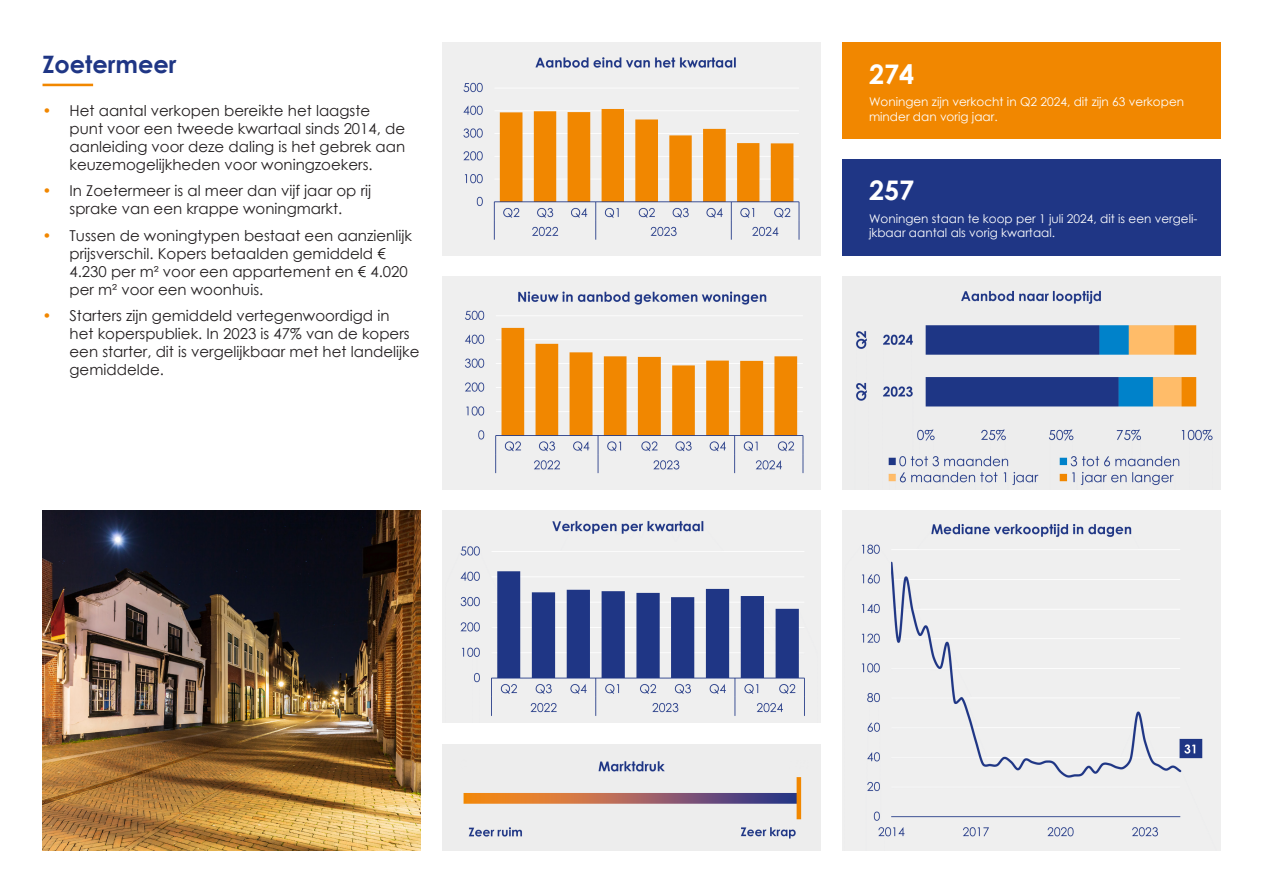
<style>
.page{position:relative;width:1263px;height:893px;background:#fff}
.page>*{position:absolute;margin:0;border:0;box-sizing:border-box;transform-origin:0 0}
.t1{font:700 27px "Century Gothic";color:#fff}
.t2{font:700 24px "Century Gothic";color:#1f3685}
.t3{font:15px/18px "Century Gothic";color:#231f20}
.t4{font:12px/14.4px "Century Gothic";color:#fff}
.s1{color:#f18700}
</style>
<div class="page">
<hr style="left:43px;top:84px;width:50px;height:2px;background:#f18700">
<img style="left:43px;top:510px;width:378px;height:340px">
<div style="left:842px;top:43px;width:378px;height:96px;background:#f18700"></div>
<div style="left:842px;top:159px;width:378px;height:96px;background:#1f3685"></div>
<img style="left:842px;top:276px;width:378px;height:213px">
<div style="left:842px;top:510px;width:378px;height:340px;background:#efefef"></div>
<img style="left:442px;top:744px;width:378px;height:106px">
<img style="left:442px;top:510px;width:378px;height:213px">
<img style="left:442px;top:276px;width:378px;height:213px">
<img style="left:442px;top:43px;width:378px;height:212px">
<p class="t2" style="left:43px;top:46px;width:135px">Zoetermeer</p>
<p class="t3" style="left:70px;top:101px;width:337px;text-indent:-27px"><span class="s1">•</span> Het aantal verkopen bereikte het laagste punt voor een tweede kwartaal sinds 2014, de aanleiding voor deze daling is het gebrek aan keuzemogelijkheden voor woningzoekers.</p>
<p class="t3" style="left:43px;top:182px;width:330px;text-align:center"><span class="s1">•</span> In Zoetermeer is al meer dan vijf jaar op rij sprake van een krappe woningmarkt.</p>
<p class="t3" style="left:70px;top:226px;width:344px;text-indent:-27px"><span class="s1">•</span> Tussen de woningtypen bestaat een aanzienlijk prijsverschil. Kopers betaalden gemiddeld € 4.230 per m² voor een appartement en € 4.020 per m² voor een woonhuis.</p>
<p class="t3" style="left:70px;top:307px;width:351px;text-indent:-27px"><span class="s1">•</span> Starters zijn gemiddeld vertegenwoordigd in<br>het koperspubliek. In 2023 is 47% van de kopers een starter, dit is vergelijkbaar met het landelijke gemiddelde.</p>
<p class="t1" style="left:869px;top:53px;width:47px">274</p>
<p class="t4" style="left:869px;top:95px;width:317px">Woningen zijn verkocht in Q2 2024, dit zijn 63 verkopen minder dan vorig jaar.</p>
<p class="t1" style="left:869px;top:170px;width:47px">257</p>
<p class="t4" style="left:869px;top:211px;width:330px">Woningen staan te koop per 1 juli 2024, dit is een vergeli&shy;jkbaar aantal als vorig kwartaal.</p>
</div>
